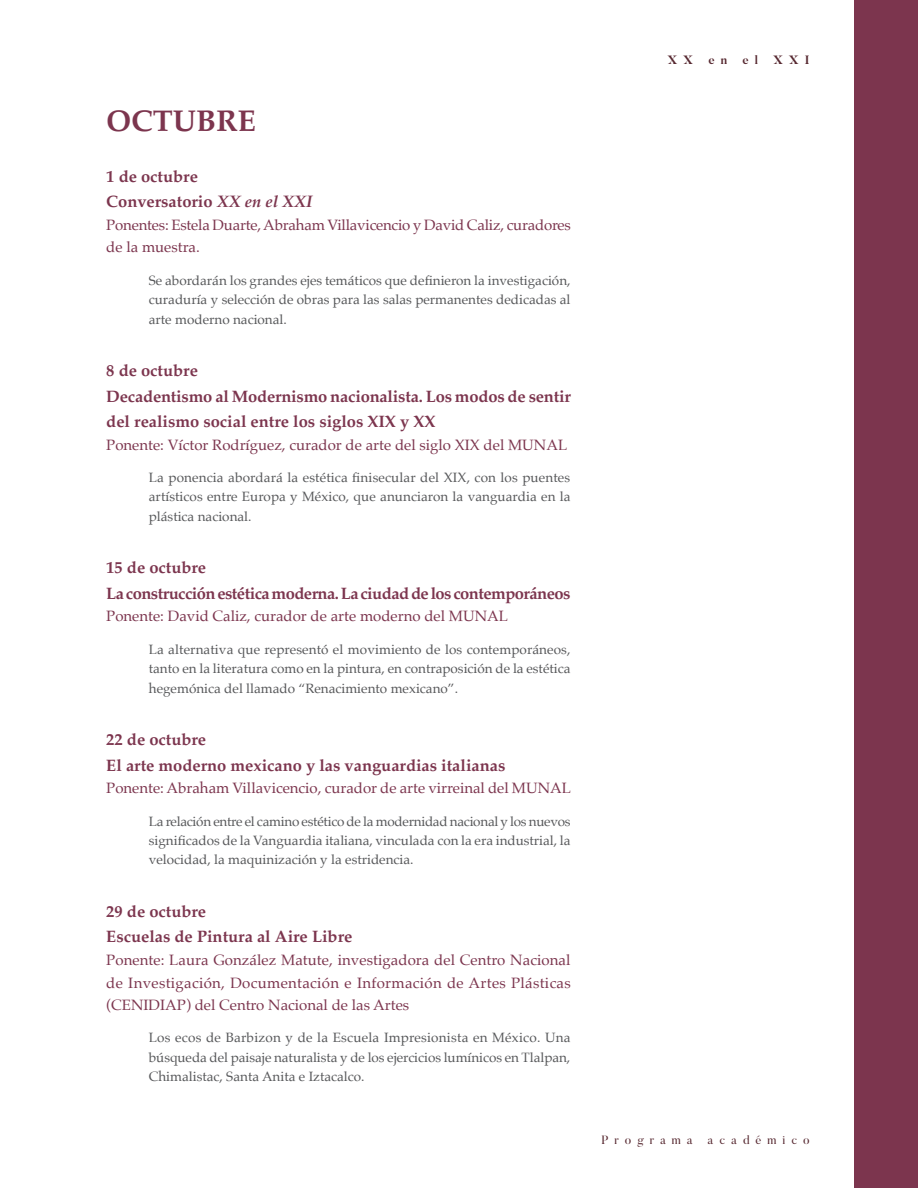
<style>
.page{position:relative;width:918px;height:1188px;background:#fff}
.page>*{position:absolute;margin:0;border:0;box-sizing:border-box;transform-origin:0 0}
.t1{font:700 30px "Palatino";color:#7c354e}
.t2{font:700 16.5px/25.5px "Palatino";color:#7c354e}
.t3{font:700 16.5px/25.5px "Palatino";letter-spacing:-.03em;color:#7c354e}
.t4{font:15px/22.5px "Palatino";color:#7c354e}
.t5{font:13.5px/19.5px "Palatino";color:#57585a;text-align:justify}
.t6{font:12px "Butler";letter-spacing:.5em;color:#572931}
.t7{font:700 12px "Butler";color:#572931}
.s1{font-style:italic}
</style>
<div class="page">
<div style="left:854px;top:0;width:64px;height:1188px;background:#7c354e"></div>
<h1 class="t1" style="left:106px;top:95px;width:151px">OCTUBRE</h1>
<p class="t2" style="left:106px;top:163px;width:208px">1 de octubre<br>Conversatorio <span class="s1">XX en el XXI</span></p>
<p class="t4" style="left:106px;top:214px;width:466px">Ponentes: Estela Duarte, Abraham Villavicencio y David Caliz, curadores de la muestra.</p>
<p class="t5" style="left:149px;top:270px;width:423px">Se abordarán los grandes ejes temáticos que definieron la investigación, curaduría y selección de obras para las salas permanentes dedicadas al arte moderno nacional.</p>
<p class="t2" style="left:106px;top:357px;width:466px">8 de octubre<br>Decadentismo al Modernismo nacionalista. Los modos de sentir del realismo social entre los siglos XIX y XX</p>
<p class="t4" style="left:106px;top:433px;width:462px">Ponente: Víctor Rodríguez, curador de arte del siglo XIX del MUNAL</p>
<p class="t5" style="left:149px;top:468px;width:423px">La ponencia abordará la estética finisecular del XIX, con los puentes artísticos entre Europa y México, que anunciaron la vanguardia en la plástica nacional.</p>
<p class="t3" style="left:106px;top:555px;width:466px">15 de octubre<br>La construcción estética moderna. La ciudad de los contemporáneos</p>
<p class="t4" style="left:106px;top:605px;width:403px">Ponente: David Caliz, curador de arte moderno del MUNAL</p>
<p class="t5" style="left:149px;top:639px;width:423px">La alternativa que representó el movimiento de los contemporáneos, tanto en la literatura como en la pintura, en contraposición de la estética hegemónica del llamado “Renacimiento mexicano”.</p>
<p class="t2" style="left:106px;top:726px;width:401px">22 de octubre<br>El arte moderno mexicano y las vanguardias italianas</p>
<p class="t4" style="left:106px;top:777px;width:466px">Ponente: Abraham Villavicencio, curador de arte virreinal del MUNAL</p>
<p class="t5" style="left:149px;top:811px;width:423px">La relación entre el camino estético de la modernidad nacional y los nuevos significados de la Vanguardia italiana, vinculada con la era industrial, la velocidad, la maquinización y la estridencia.</p>
<p class="t2" style="left:106px;top:898px;width:248px">29 de octubre<br>Escuelas de Pintura al Aire Libre</p>
<p class="t4" style="left:106px;top:949px;width:466px;text-align:justify">Ponente: Laura González Matute, investigadora del Centro Nacional de Investigación, Documentación e Información de Artes Plásticas (CENIDIAP) del Centro Nacional de las Artes</p>
<p class="t5" style="left:149px;top:1028px;width:423px">Los ecos de Barbizon y de la Escuela Impresionista en México. Una búsqueda del paisaje naturalista y de los ejercicios lumínicos en Tlalpan, Chimalistac, Santa Anita e Iztacalco.</p>
<p class="t7" style="left:667px;top:52px;width:27px">X X</p>
<p class="t7" style="left:708px;top:52px;width:20px">e n</p>
<p class="t7" style="left:742px;top:52px;width:17px">e l</p>
<p class="t7" style="left:773px;top:52px;width:38px">XXI</p>
<p class="t6" style="left:602px;top:1132px;width:93px">Programa</p>
<p class="t6" style="left:708px;top:1132px;width:104px">académico</p>
</div>
